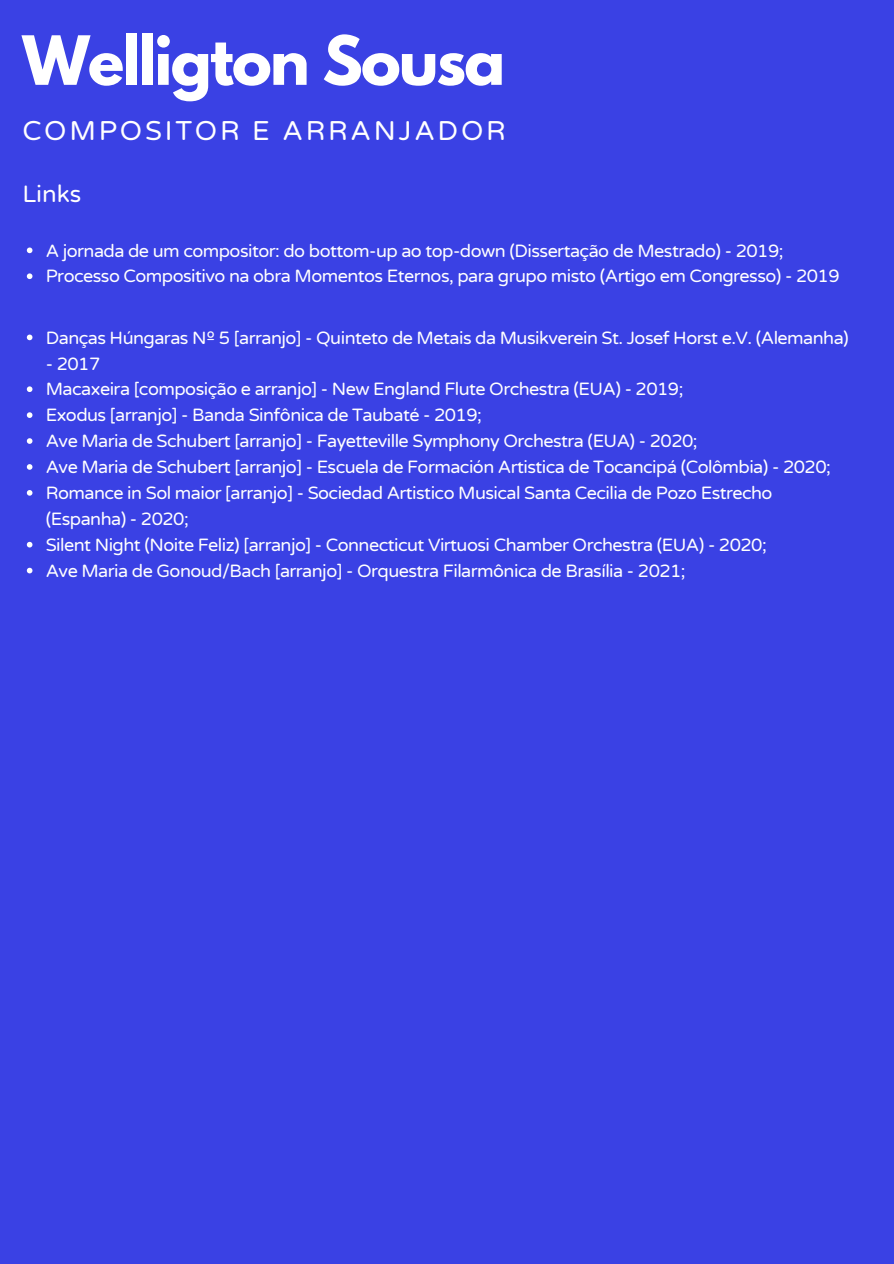
<style>
.page{position:relative;width:894px;height:1264px;background:#fff}
.page>*{position:absolute;margin:0;border:0;box-sizing:border-box;transform-origin:0 0}
.t1{font:700 60px "League Spartan";letter-spacing:-.03em;color:#fff}
.t2{font:27.6px "Varela Round";letter-spacing:.1em;color:#fff}
.t3{font:24px "Varela Round";color:#fff}
.t4{font:18px/26px "Varela Round";letter-spacing:-.03em;color:#fff}
</style>
<div class="page">
<div style="left:0;top:0;width:893px;height:1263px;background:#3a41e4"></div>
<svg style="left:27px;top:247px;width:5px;height:6px"></svg>
<svg style="left:27px;top:273px;width:5px;height:6px"></svg>
<svg style="left:27px;top:334px;width:5px;height:6px"></svg>
<svg style="left:27px;top:386px;width:5px;height:6px"></svg>
<svg style="left:27px;top:412px;width:5px;height:6px"></svg>
<svg style="left:27px;top:438px;width:5px;height:6px"></svg>
<svg style="left:27px;top:464px;width:5px;height:6px"></svg>
<svg style="left:27px;top:490px;width:5px;height:5px"></svg>
<svg style="left:27px;top:542px;width:5px;height:5px"></svg>
<svg style="left:27px;top:567px;width:5px;height:6px"></svg>
<p class="t1" style="left:22px;top:31px;width:484px">Welligton Sousa</p>
<p class="t2" style="left:22px;top:115px;width:485px">COMPOSITOR E ARRANJADOR</p>
<p class="t3" style="left:22px;top:180px;width:61px">Links</p>
<p class="t4" style="left:46px;top:238px;width:739px">A jornada de um compositor: do bottom-up ao top-down (Dissertação de Mestrado) - 2019;</p>
<p class="t4" style="left:46px;top:264px;width:795px">Processo Compositivo na obra Momentos Eternos, para grupo misto (Artigo em Congresso) - 2019</p>
<p class="t4" style="left:46px;top:325px;width:804px">Danças Húngaras Nº 5 [arranjo] - Quinteto de Metais da Musikverein St. Josef Horst e.V. (Alemanha)</p>
<p class="t4" style="left:46px;top:351px;width:56px">- 2017</p>
<p class="t4" style="left:46px;top:377px;width:639px">Macaxeira [composição e arranjo] - New England Flute Orchestra (EUA) - 2019;</p>
<p class="t4" style="left:46px;top:402px;width:437px">Exodus [arranjo] - Banda Sinfônica de Taubaté - 2019;</p>
<p class="t4" style="left:46px;top:428px;width:653px">Ave Maria de Schubert [arranjo] - Fayetteville Symphony Orchestra (EUA) - 2020;</p>
<p class="t4" style="left:46px;top:454px;width:786px">Ave Maria de Schubert [arranjo] - Escuela de Formación Artistica de Tocancipá (Colômbia) - 2020;</p>
<p class="t4" style="left:46px;top:480px;width:728px">Romance in Sol maior [arranjo] - Sociedad Artistico Musical Santa Cecilia de Pozo Estrecho (Espanha) - 2020;</p>
<p class="t4" style="left:46px;top:532px;width:722px">Silent Night (Noite Feliz) [arranjo] - Connecticut Virtuosi Chamber Orchestra (EUA) - 2020;</p>
<p class="t4" style="left:46px;top:558px;width:641px">Ave Maria de Gonoud/Bach [arranjo] - Orquestra Filarmônica de Brasília - 2021;</p>
</div>
